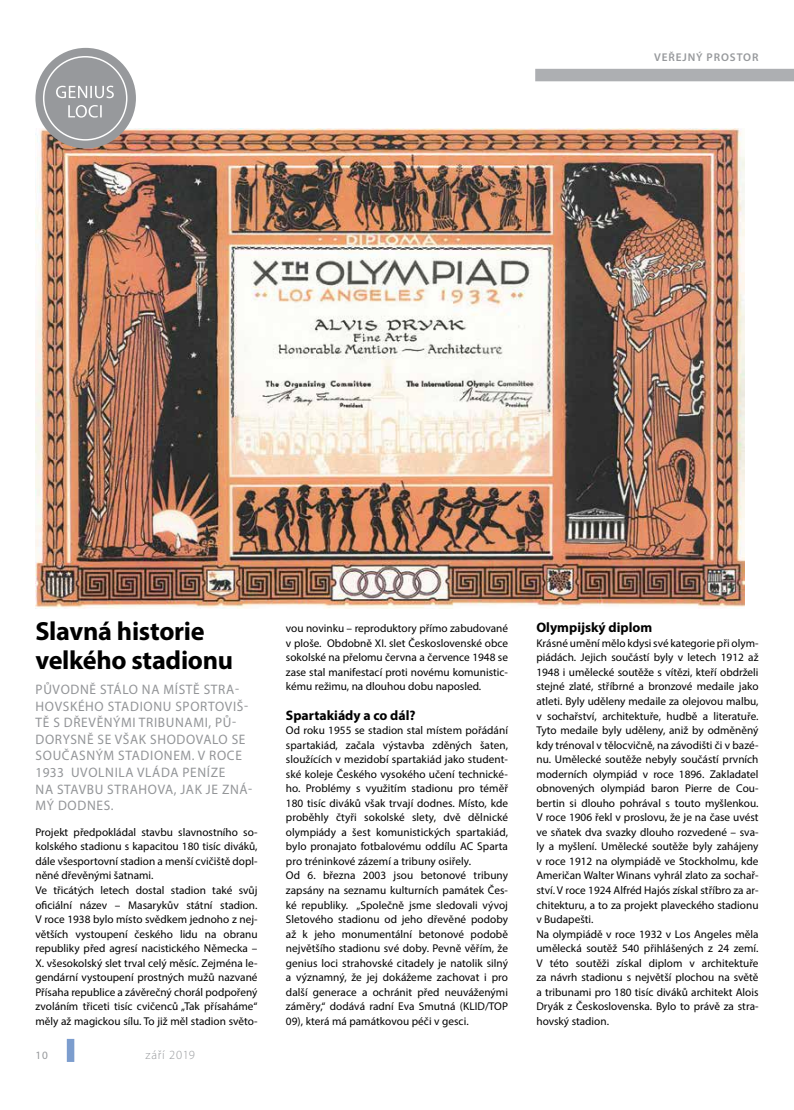
<style>
.page{position:relative;width:794px;height:1110px;background:#fff}
.page>*{position:absolute;margin:0;border:0;box-sizing:border-box;transform-origin:0 0}
.t1{font:700 26.25px/28.8px "Myriad Pro";letter-spacing:-.01em;color:#000}
.t2{font:13.75px/16.5px "Myriad Pro";letter-spacing:.05em;color:#939598}
.t3{font:700 13.75px "Myriad Pro";color:#000}
.t4{font:300 12.5px "Myriad Pro";letter-spacing:.06em;color:#97999c}
.t5{font:11.25px/14.5px "Myriad Pro";color:#000}
.t6{font:600 11.25px "Myriad Pro";letter-spacing:.08em;color:#97999c}
.t7{font:11.25px "Myriad Pro";color:#97999c}
</style>
<div class="page">
<div style="left:67px;top:1038px;width:7px;height:23px;background:#7c9dce"></div>
<div style="left:535px;top:69px;width:259px;height:12px;background:#adafb2"></div>
<img style="left:35px;top:128px;width:709px;height:480px">
<div style="left:35px;top:48px;width:101px;height:100px;background:#97999c;border-radius:50%"></div>
<svg style="left:68px;top:105px;width:34px;height:13px"></svg>
<svg style="left:56px;top:86px;width:58px;height:12px"></svg>
<p class="t6" style="left:654px;top:50px;width:106px">VEŘEJNÝ PROSTOR</p>
<h1 class="t1" style="left:35px;top:616px;width:199px">Slavná historie velkého stadionu</h1>
<p class="t2" style="left:35px;top:681px;width:218px">PŮVODNĚ STÁLO NA MÍSTĚ STRA-<br>HOVSKÉHO STADIONU SPORTOVIŠ-<br>TĚ S DŘEVĚNÝMI TRIBUNAMI, PŮ-<br>DORYSNĚ SE VŠAK SHODOVALO SE<br>SOUČASNÝM STADIONEM. V ROCE<br>1933 UVOLNILA VLÁDA PENÍZE<br>NA STAVBU STRAHOVA, JAK JE ZNÁ-<br>MÝ DODNES.</p>
<p class="t5" style="left:35px;top:824px;width:224px">Projekt předpokládal stavbu slavnostního so&shy;kolského stadionu s kapacitou 180 tisíc diváků, dále všesportovní stadion a menší cvičiště dopl&shy;něné dřevěnými šatnami.<br>Ve třicátých letech dostal stadion také svůj oficiální název – Masarykův státní stadion.<br>V roce 1938 bylo místo svědkem jednoho z nej&shy;větších vystoupení českého lidu na obranu republiky před agresí nacistického Německa – X. všesokolský slet trval celý měsíc. Zejména le&shy;gendární vystoupení prostných mužů nazvané Přísaha republice a závěrečný chorál podpořený zvoláním třiceti tisíc cvičenců „Tak přísaháme“ měly až magickou sílu. To již měl stadion světo-</p>
<p class="t7" style="left:35px;top:1048px;width:14px">10</p>
<p class="t4" style="left:146px;top:1047px;width:51px">září 2019</p>
<p class="t5" style="left:286px;top:621px;width:224px;text-align:justify">vou novinku – reproduktory přímo zabudované v ploše. Obdobně XI. slet Československé obce sokolské na přelomu června a července 1948 se zase stal manifestací proti novému komunistic&shy;kému režimu, na dlouhou dobu naposled.</p>
<p class="t3" style="left:286px;top:705px;width:131px">Spartakiády a co dál?</p>
<p class="t5" style="left:286px;top:722px;width:224px">Od roku 1955 se stadion stal místem pořádání spartakiád, začala výstavba zděných šaten, sloužících v mezidobí spartakiád jako student&shy;ské koleje Českého vysokého učení technické&shy;ho. Problémy s využitím stadionu pro téměř 180 tisíc diváků však trvají dodnes. Místo, kde proběhly čtyři sokolské slety, dvě dělnické olympiády a šest komunistických spartakiád, bylo pronajato fotbalovému oddílu AC Sparta pro tréninkové zázemí a tribuny osiřely.<br>Od 6. března 2003 jsou betonové tribuny zapsány na seznamu kulturních památek Čes&shy;ké republiky. „Společně jsme sledovali vývoj Sletového stadionu od jeho dřevěné podoby až k jeho monumentální betonové podobě největšího stadionu své doby. Pevně věřím, že genius loci strahovské citadely je natolik silný a významný, že jej dokážeme zachovat i pro další generace a ochránit před neuváženými záměry,“ dodává radní Eva Smutná (KLID/TOP 09), která má památkovou péči v gesci.</p>
<p class="t3" style="left:536px;top:618px;width:117px">Olympijský diplom</p>
<p class="t5" style="left:536px;top:635px;width:224px">Krásné umění mělo kdysi své kategorie při olym&shy;piádách. Jejich součástí byly v letech 1912 až 1948 i umělecké soutěže s vítězi, kteří obdrželi stejné zlaté, stříbrné a bronzové medaile jako atleti. Byly uděleny medaile za olejovou malbu, v sochařství, architektuře, hudbě a literatuře.<br>Tyto medaile byly uděleny, aniž by odměněný kdy trénoval v tělocvičně, na závodišti či v bazé&shy;nu. Umělecké soutěže nebyly součástí prvních moderních olympiád v roce 1896. Zakladatel obnovených olympiád baron Pierre de Cou&shy;bertin si dlouho pohrával s touto myšlenkou.<br>V roce 1906 řekl v proslovu, že je na čase uvést ve sňatek dva svazky dlouho rozvedené – sva&shy;ly a myšlení. Umělecké soutěže byly zahájeny v roce 1912 na olympiádě ve Stockholmu, kde Američan Walter Winans vyhrál zlato za sochař&shy;ství. V roce 1924 Alfréd Hajós získal stříbro za ar&shy;chitekturu, a to za projekt plaveckého stadionu v Budapešti.<br>Na olympiádě v roce 1932 v Los Angeles měla umělecká soutěž 540 přihlášených z 24 zemí.<br>V této soutěži získal diplom v architektuře za návrh stadionu s největší plochou na světě a tribunami pro 180 tisíc diváků architekt Alois Dryák z Československa. Bylo to právě za stra&shy;hovský stadion.</p>
</div>
